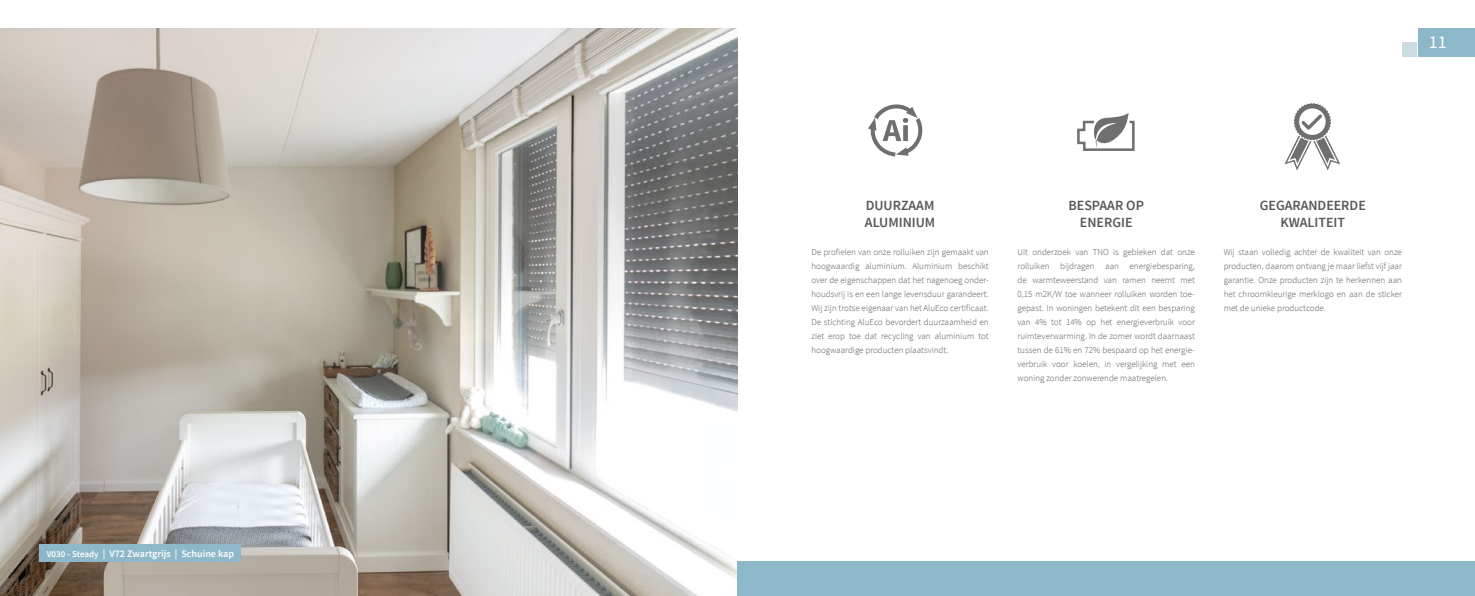
<style>
.page{position:relative;width:1475px;height:596px;background:#fff}
.page>*{position:absolute;margin:0;border:0;box-sizing:border-box;transform-origin:0 0}
.t1{font:18px "Source Sans Pro";color:#fff}
.t2{font:600 14px/16.8px "Source Sans Pro";color:#575756;text-align:center}
.t3{font:600 10px "Source Sans Pro";color:#fff}
.t4{font:300 9px/14px "Source Sans Pro";color:#575756;text-align:justify}
.s1{font-size:9px}
</style>
<div class="page">
<div style="left:1417px;top:28px;width:57px;height:29px;background:#8db8c9"></div>
<div style="left:1401px;top:43px;width:14px;height:14px;background:#cadbe4"></div>
<img style="left:0;top:28px;width:737px;height:567px">
<div style="left:737px;top:561px;width:737px;height:34px;background:#8db8c9"></div>
<svg style="left:1284px;top:103px;width:55px;height:67px"></svg>
<div style="left:40px;top:544px;width:201px;height:17px;background:#8db8c9"></div>
<svg style="left:868px;top:104px;width:55px;height:53px"></svg>
<svg style="left:1077px;top:113px;width:57px;height:38px"></svg>
<p class="t3" style="left:47px;top:547px;width:189px"><span class="s1">V030 - Steady</span> | V72 Zwartgrijs | Schuine kap</p>
<h1 class="t1" style="left:1428px;top:31px;width:19px">11</h1>
<h2 class="t2" style="left:864px;top:197px;width:72px;text-align:left">DUURZAAM<br>ALUMINIUM</h2>
<h2 class="t2" style="left:1068px;top:197px;width:77px">BESPAAR OP<br>ENERGIE</h2>
<p class="t4" style="left:811px;top:244px;width:179px">De profielen van onze rolluiken zijn gemaakt van hoogwaardig aluminium. Aluminium beschikt over de eigenschappen dat het nagenoeg onder&shy;houdsvrij is en een lange levensduur garandeert.<br>Wij zijn trotse eigenaar van het AluEco certificaat.<br>De stichting AluEco bevordert duurzaamheid en ziet erop toe dat recycling van aluminium tot hoogwaardige producten plaatsvindt.</p>
<p class="t4" style="left:1017px;top:244px;width:179px">Uit onderzoek van TNO is gebleken dat onze rolluiken bijdragen aan energiebesparing, de warmteweerstand van ramen neemt met 0,15 m2K/W toe wanneer rolluiken worden toe&shy;gepast. In woningen betekent dit een besparing van 4% tot 14% op het energieverbruik voor ruimteverwarming. In de zomer wordt daarnaast tussen de 61% en 72% bespaard op het energie&shy;verbruik voor koelen, in vergelijking met een woning zonder zonwerende maatregelen.</p>
<h2 class="t2" style="left:1259px;top:197px;width:107px">GEGARANDEERDE<br>KWALITEIT</h2>
<p class="t4" style="left:1223px;top:244px;width:180px">Wij staan volledig achter de kwaliteit van onze producten, daarom ontvang je maar liefst vijf jaar garantie. Onze producten zijn te herkennen aan het chroomkleurige merklogo en aan de sticker met de unieke productcode.</p>
</div>
